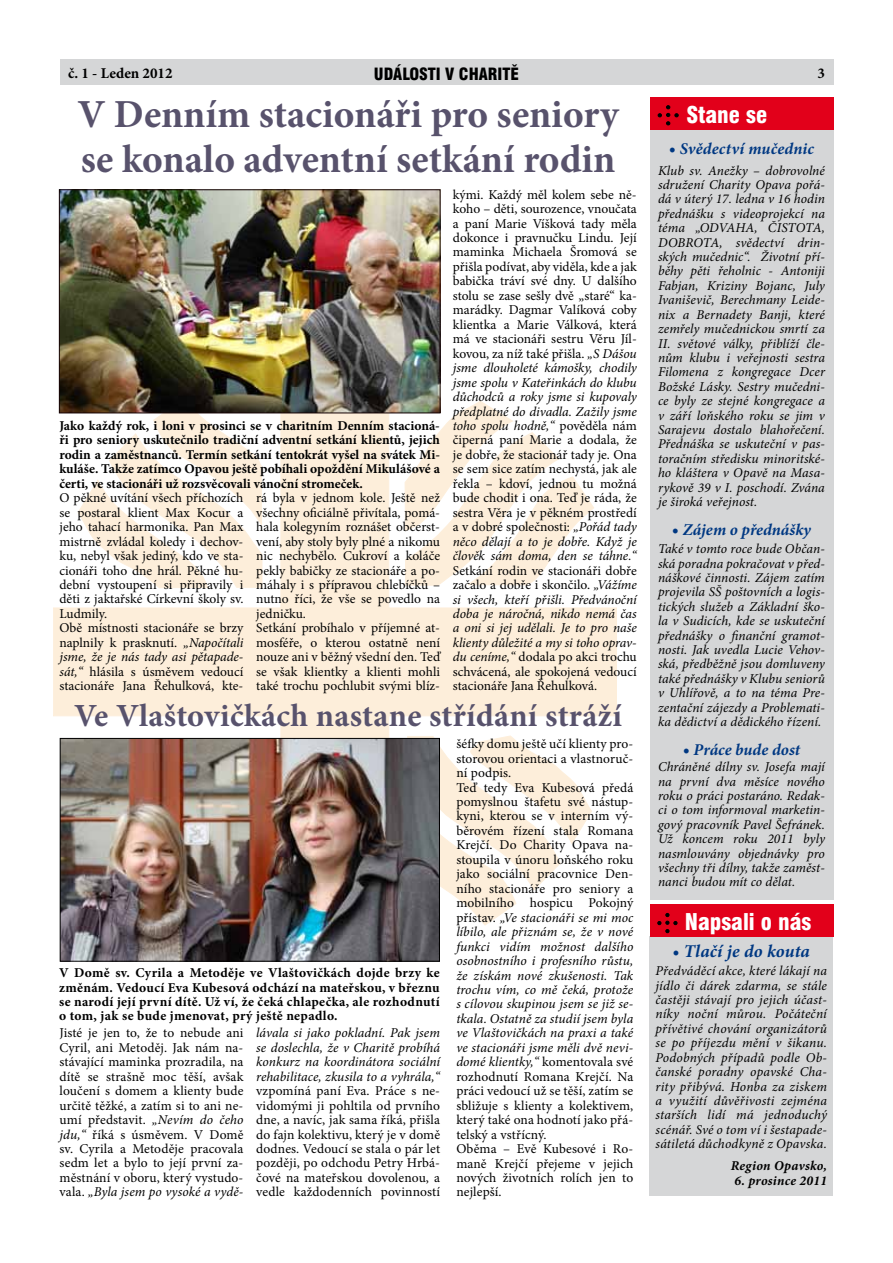
<style>
.page{position:relative;width:893px;height:1263px;background:#fff}
.page>*{position:absolute;margin:0;border:0;box-sizing:border-box;transform-origin:0 0}
.t1{font:700 39.75px/45px "Minion Pro";color:#58526c}
.t2{font:700 32.25px "Minion Pro";letter-spacing:.01em;color:#58526c}
.t3{font:900 condensed 22.5px "Swiss 721 BTCE";color:#fff}
.t4{font:italic 700 18px "Minion Pro";letter-spacing:.005em;color:#003882}
.t5{font:italic 700 16.5px "Minion Pro";letter-spacing:.005em;color:#003882}
.t6{font:900 condensed 16.5px "Swiss 721 BTCE";color:#000}
.t7{font:700 15px "Minion Pro";color:#000}
.t8{font:13.5px/14.4px "Minion Pro";color:#000}
.t9{font:italic 13.5px/14.4px "Minion Pro";letter-spacing:.005em;color:#000;text-align:justify}
.t10{font:700 13.5px/14.4px "Minion Pro";letter-spacing:.015em;color:#000;text-align:justify}
.t11{font:italic 700 13.5px "Minion Pro";letter-spacing:.02em;color:#000}
.s1{font-size:18px}
.s2{font-style:italic}
.s3{font-style:normal}
</style>
<div class="page">
<svg style="left:53px;top:380px;width:563px;height:563px"></svg>
<div style="left:649px;top:108px;width:184px;height:792px;background:#d5d6d7"></div>
<div style="left:649px;top:97px;width:184px;height:32px;background:#e2001a"></div>
<svg style="left:658px;top:105px;width:21px;height:20px"></svg>
<div style="left:60px;top:60px;width:773px;height:25px;background:#d5d6d7"></div>
<div style="left:649px;top:936px;width:184px;height:259px;background:#d5d6d7"></div>
<div style="left:649px;top:905px;width:184px;height:32px;background:#e2001a"></div>
<svg style="left:657px;top:913px;width:20px;height:20px"></svg>
<img style="left:62px;top:740px;width:376px;height:219px">
<div style="left:60px;top:738px;width:380px;height:223px;border:1px solid #000"></div>
<img style="left:61px;top:191px;width:377px;height:220px">
<div style="left:59px;top:189px;width:381px;height:224px;border:1px solid #160405"></div>
<p class="t7" style="left:68px;top:62px;width:106px">č. 1 - Leden 2012</p>
<p class="t6" style="left:374px;top:63px;width:147px">události v c haritě</p>
<p class="t7" style="left:817px;top:62px;width:9px">3</p>
<h1 class="t1" style="left:77px;top:92px;width:543px">V Denním stacionáři pro seniory se konalo adventní setkání rodin</h1>
<h3 class="t3" style="left:686px;top:99px;width:82px">Stane se</h3>
<p class="t5" style="left:669px;top:137px;width:147px"><span class="s1">•</span> Svědectví mučednic</p>
<p class="t9" style="left:658px;top:163px;width:168px">Klub sv. Anežky – dobrovolné sdružení Charity Opava pořá&shy;dá v úterý 17. ledna v 16 hodin přednášku s videoprojekcí na téma „ODVAHA, ČISTOTA, DOBROTA, svědectví drin&shy;ských mučednic“. Životní pří&shy;běhy pěti řeholnic - Antoniji Fabjan, Kriziny Bojanc, July Ivaniševič, Berechmany Leide&shy;nix a Bernadety Banji, které zemřely mučednickou smrtí za II. světové války, přiblíží čle&shy;nům klubu i veřejnosti sestra Filomena z kongregace Dcer Božské Lásky. Sestry mučedni&shy;ce byly ze stejné kongregace a v září loňského roku se jim v Sarajevu dostalo blahořečení.<br>Přednáška se uskuteční v pas&shy;toračním středisku minoritské&shy;ho kláštera v Opavě na Masa&shy;rykově 39 v I. poschodí. Zvána je široká veřejnost.</p>
<p class="t5" style="left:672px;top:517px;width:141px"><span class="s1">•</span> Zájem o přednášky</p>
<p class="t9" style="left:658px;top:542px;width:168px">Také v tomto roce bude Občan&shy;ská poradna pokračovat v před&shy;náškové činnosti. Zájem zatím projevila SŠ poštovních a logis&shy;tických služeb a Základní ško&shy;la v Sudicích, kde se uskuteční přednášky o finanční gramot&shy;nosti. Jak uvedla Lucie Vehov&shy;ská, předběžně jsou domluveny také přednášky v Klubu seniorů v Uhlířově, a to na téma Pre&shy;zentační zájezdy a Problemati&shy;ka dědictví a dědického řízení.</p>
<p class="t5" style="left:683px;top:737px;width:119px"><span class="s1">•</span> Práce bude dost</p>
<p class="t9" style="left:658px;top:760px;width:168px">Chráněné dílny sv. Josefa mají na první dva měsíce nového roku o práci postaráno. Redak&shy;ci o tom informoval marketin&shy;gový pracovník Pavel Šefránek.<br>Už koncem roku 2011 byly nasmlouvány objednávky pro všechny tři dílny, takže zaměst&shy;nanci budou mít co dělat.</p>
<p class="t8" style="left:453px;top:187px;width:185px;text-align:justify">kými. Každý měl kolem sebe ně&shy;koho – děti, sourozence, vnoučata a paní Marie Víšková tady měla dokonce i pravnučku Lindu. Její maminka Michaela Šromová se přišla podívat, aby viděla, kde a jak babička tráví své dny. U dalšího stolu se zase sešly dvě „staré“ ka&shy;marádky. Dagmar Valíková coby klientka a Marie Válková, která má ve stacionáři sestru Věru Jíl&shy;kovou, za níž také přišla. <span class="s2">„S Dášou jsme dlouholeté kámošky, chodily jsme spolu v Kateřinkách do klubu důchodců a roky jsme si kupovaly předplatné do divadla. Zažily jsme toho spolu hodně,“</span> pověděla nám čiperná paní Marie a dodala, že je dobře, že stacionář tady je. Ona se sem sice zatím nechystá, jak ale řekla – kdoví, jednou tu možná bude chodit i ona. Teď je ráda, že sestra Věra je v pěkném prostředí a v dobré společnosti: <span class="s2">„Pořád tady něco dělají a to je dobře. Když je člověk sám doma, den se táhne.“</span></p>
<p class="t9" style="left:453px;top:563px;width:185px"><span class="s3">Setkání rodin ve stacionáři dobře začalo a dobře i skončilo.</span> „Vážíme si všech, kteří přišli. Předvánoční doba je náročná, nikdo nemá čas a oni si jej udělali. Je to pro naše klienty důležité a my si toho oprav&shy;du ceníme,“ <span class="s3">dodala po akci trochu schvácená, ale spokojená vedoucí stacionáře Jana Řehulková.</span></p>
<p class="t10" style="left:59px;top:418px;width:382px">Jako každý rok, i loni v prosinci se v charitním Denním stacioná&shy;ři pro seniory uskutečnilo tradiční adventní setkání klientů, jejich rodin a zaměstnanců. Termín setkání tentokrát vyšel na svátek Mi&shy;kuláše. Takže zatímco Opavou ještě pobíhali opoždění Mikulášové a čerti, ve stacionáři už rozsvěcovali vánoční stromeček.</p>
<p class="t8" style="left:60px;top:491px;width:185px">O pěkné uvítání všech příchozích se postaral klient Max Kocur a jeho tahací harmonika. Pan Max mistrně zvládal koledy i dechov&shy;ku, nebyl však jediný, kdo ve sta&shy;cionáři toho dne hrál. Pěkné hu&shy;dební vystoupení si připravily i děti z jaktařské Církevní školy sv.<br>Ludmily.<br>Obě místnosti stacionáře se brzy naplnily k prasknutí. <span class="s2">„Napočítali jsme, že je nás tady asi pětapade&shy;sát,“</span> hlásila s úsměvem vedoucí stacionáře Jana Řehulková, kte-</p>
<h2 class="t2" style="left:74px;top:693px;width:549px">Ve Vlaštovičkách nastane střídání stráží</h2>
<p class="t8" style="left:256px;top:491px;width:185px">rá byla v jednom kole. Ještě než všechny oficiálně přivítala, pomá&shy;hala kolegyním roznášet občerst&shy;vení, aby stoly byly plné a nikomu nic nechybělo. Cukroví a koláče pekly babičky ze stacionáře a po&shy;máhaly i s přípravou chlebíčků – nutno říci, že vše se povedlo na jedničku.<br>Setkání probíhalo v příjemné at&shy;mosféře, o kterou ostatně není nouze ani v běžný všední den. Teď se však klientky a klienti mohli také trochu pochlubit svými blíz-</p>
<p class="t8" style="left:456px;top:737px;width:179px">šéfky domu ještě učí klienty pro&shy;storovou orientaci a vlastnoruč&shy;ní podpis.<br>Teď tedy Eva Kubesová předá pomyslnou štafetu své nástup&shy;kyni, kterou se v interním vý&shy;běrovém řízení stala Romana<br>Krejčí. Do Charity Opava na&shy;stoupila v únoru loňského roku jako sociální pracovnice Den&shy;ního stacionáře pro seniory a mobilního hospicu Pokojný přístav. <span class="s2">„Ve stacionáři se mi moc líbilo, ale přiznám se, že v nové funkci vidím možnost dalšího osobnostního i profesního růstu, že získám nové zkušenosti. Tak trochu vím, co mě čeká, protože s cílovou skupinou jsem se již se&shy;tkala. Ostatně za studií jsem byla ve Vlaštovičkách na praxi a také ve stacionáři jsme měli dvě nevi&shy;domé klientky,“</span> komentovala své rozhodnutí Romana Krejčí. Na práci vedoucí už se těší, zatím se sbližuje s klienty a kolektivem, který také ona hodnotí jako přá&shy;telský a vstřícný.<br>Oběma – Evě Kubesové i Ro&shy;maně Krejčí přejeme v jejich nových životních rolích jen to nejlepší.</p>
<h3 class="t3" style="left:685px;top:907px;width:128px">Napsali o nás</h3>
<h3 class="t4" style="left:673px;top:938px;width:139px">• Tlačí je do kouta</h3>
<p class="t9" style="left:655px;top:964px;width:173px">Předváděcí akce, které lákají na jídlo či dárek zdarma, se stále častěji stávají pro jejich účast&shy;níky noční můrou. Počáteční přívětivé chování organizátorů se po příjezdu mění v šikanu.<br>Podobných případů podle Ob&shy;čanské poradny opavské Cha&shy;rity přibývá. Honba za ziskem a využití důvěřivosti zejména starších lidí má jednoduchý scénář. Své o tom ví i šestapade&shy;sátiletá důchodkyně z Opavska.</p>
<p class="t10" style="left:59px;top:965px;width:382px">V Domě sv. Cyrila a Metoděje ve Vlaštovičkách dojde brzy ke změnám. Vedoucí Eva Kubesová odchází na mateřskou, v březnu se narodí její první dítě. Už ví, že čeká chlapečka, ale rozhodnutí o tom, jak se bude jmenovat, prý ještě nepadlo.</p>
<p class="t8" style="left:60px;top:1026px;width:185px;text-align:justify">Jisté je jen to, že to nebude ani Cyril, ani Metoděj. Jak nám na&shy;stávající maminka prozradila, na dítě se strašně moc těší, avšak loučení s domem a klienty bude určitě těžké, a zatím si to ani ne&shy;umí představit. <span class="s2">„Nevím do čeho jdu,“</span> říká s úsměvem. V Domě sv. Cyrila a Metoděje pracovala sedm let a bylo to její první za&shy;městnání v oboru, který vystudo&shy;vala. <span class="s2">„Byla jsem po vysoké a vydě-</span></p>
<p class="t9" style="left:256px;top:1026px;width:185px">lávala si jako pokladní. Pak jsem se doslechla, že v Charitě probíhá konkurz na koordinátora sociální rehabilitace, zkusila to a vyhrála,“</p>
<p class="t8" style="left:256px;top:1084px;width:185px;text-align:justify">vzpomíná paní Eva. Práce s ne&shy;vidomými ji pohltila od prvního dne, a navíc, jak sama říká, přišla do fajn kolektivu, který je v domě dodnes. Vedoucí se stala o pár let později, po odchodu Petry Hrbá&shy;čové na mateřskou dovolenou, a vedle každodenních povinností</p>
<p class="t11" style="left:731px;top:1156px;width:98px">Region Opavsko,</p>
<p class="t11" style="left:734px;top:1171px;width:94px">6. prosince 2011</p>
</div>
